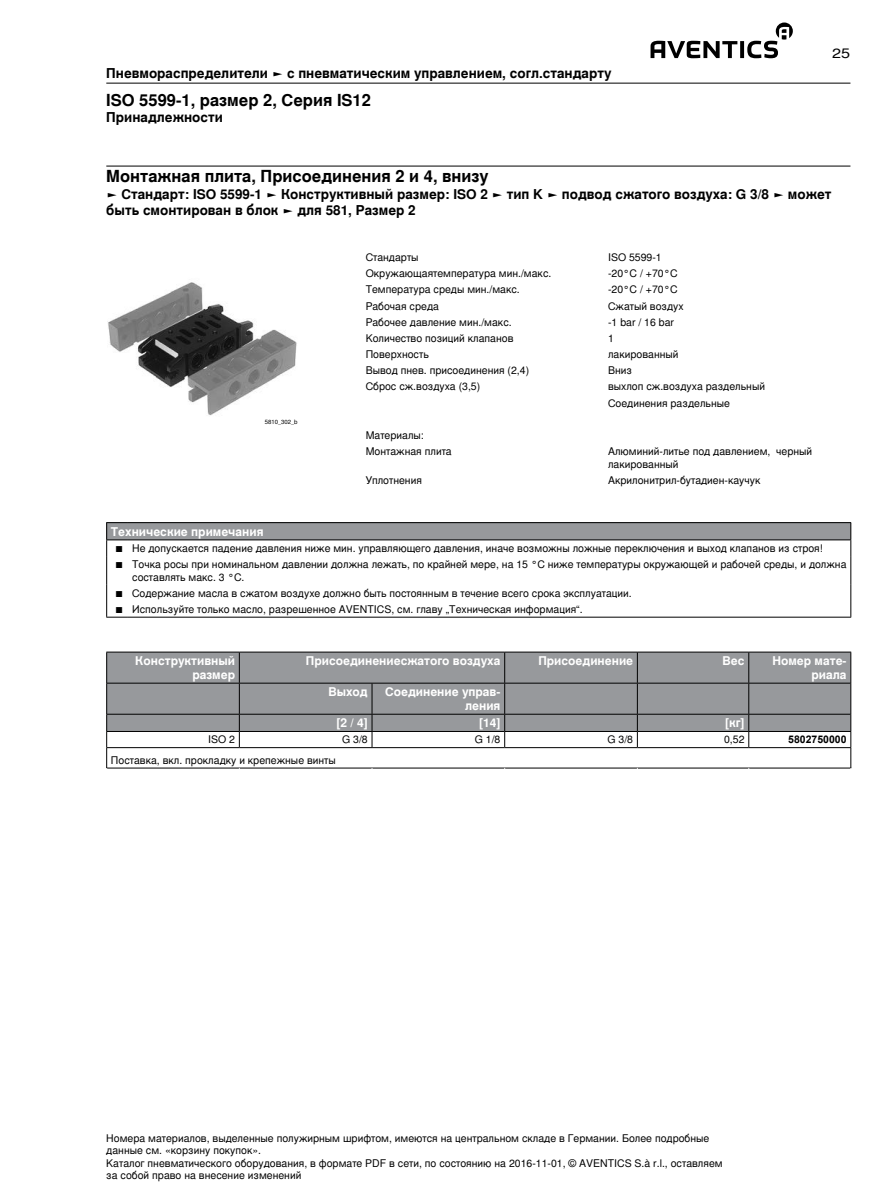
<style>
.page{position:relative;width:893px;height:1191px;background:#fff}
.page>*{position:absolute;margin:0;border:0;box-sizing:border-box;transform-origin:0 0}
.t1{font:700 16.5px "Nimbus Sans Global";color:#000}
.t2{font:700 13.5px/16.5px "Nimbus Sans Global";color:#000}
.t3{font:13.5px "Nimbus Sans Global";color:#000;scale:1.2 1}
.t4{font:700 12px/13.8px "Nimbus Sans Global";color:#fff;text-align:right}
.t5{font:10.5px/12.6px "Nimbus Sans Global";color:#000}
.t6{font:700 10.5px "Arial";color:#000}
.t7{font:6px "Nimbus Sans Global";color:#000}
</style>
<div class="page">
<svg style="left:650px;top:23px;width:143px;height:35px"></svg>
<hr style="left:106px;top:83px;width:744px;height:1px;background:#000">
<hr style="left:106px;top:166px;width:744px;height:1px;background:#000">
<img style="left:107px;top:282px;width:190px;height:134px">
<div style="left:107px;top:522px;width:744px;height:18px;background:#97999c"></div>
<hr style="left:128px;top:522px;width:723px;height:1px;background:#000">
<hr style="left:128px;top:539px;width:723px;height:1px;background:#000">
<svg style="left:850px;top:523px;width:1px;height:94px"></svg>
<svg style="left:106px;top:522px;width:22px;height:96px"></svg>
<hr style="left:128px;top:617px;width:723px;height:1px;background:#000">
<div style="left:107px;top:652px;width:743px;height:79px;background:#97999c"></div>
<hr style="left:106px;top:651px;width:133px;height:1px;background:#000">
<hr style="left:106px;top:652px;width:1px;height:31px;background:#000">
<hr style="left:239px;top:651px;width:133px;height:1px;background:#000">
<hr style="left:372px;top:651px;width:133px;height:1px;background:#000">
<hr style="left:505px;top:651px;width:132px;height:1px;background:#000">
<hr style="left:637px;top:651px;width:112px;height:1px;background:#000">
<hr style="left:749px;top:651px;width:102px;height:1px;background:#000">
<hr style="left:850px;top:652px;width:1px;height:31px;background:#000">
<hr style="left:106px;top:683px;width:1px;height:31px;background:#000">
<hr style="left:850px;top:683px;width:1px;height:31px;background:#000">
<hr style="left:106px;top:731px;width:133px;height:1px;background:#000">
<hr style="left:239px;top:731px;width:133px;height:1px;background:#000">
<hr style="left:372px;top:731px;width:133px;height:1px;background:#000">
<hr style="left:505px;top:731px;width:132px;height:1px;background:#000">
<hr style="left:637px;top:731px;width:112px;height:1px;background:#000">
<hr style="left:749px;top:731px;width:102px;height:1px;background:#000">
<hr style="left:106px;top:747px;width:133px;height:1px;background:#000">
<hr style="left:239px;top:747px;width:133px;height:1px;background:#000">
<hr style="left:372px;top:747px;width:133px;height:1px;background:#000">
<hr style="left:505px;top:747px;width:132px;height:1px;background:#000">
<hr style="left:637px;top:747px;width:112px;height:1px;background:#000">
<hr style="left:749px;top:747px;width:102px;height:1px;background:#000">
<hr style="left:239px;top:652px;width:1px;height:31px;background:#000">
<hr style="left:504px;top:652px;width:1px;height:31px;background:#000">
<hr style="left:637px;top:652px;width:1px;height:31px;background:#000">
<hr style="left:748px;top:652px;width:1px;height:31px;background:#000">
<hr style="left:107px;top:683px;width:132px;height:1px;background:#000">
<hr style="left:239px;top:683px;width:133px;height:1px;background:#000">
<hr style="left:239px;top:683px;width:1px;height:31px;background:#000">
<hr style="left:372px;top:683px;width:133px;height:1px;background:#000">
<hr style="left:372px;top:683px;width:1px;height:31px;background:#000">
<hr style="left:505px;top:683px;width:132px;height:1px;background:#000">
<hr style="left:504px;top:683px;width:1px;height:31px;background:#000">
<hr style="left:637px;top:683px;width:112px;height:1px;background:#000">
<hr style="left:637px;top:683px;width:1px;height:31px;background:#000">
<hr style="left:749px;top:683px;width:101px;height:1px;background:#000">
<hr style="left:748px;top:683px;width:1px;height:31px;background:#000">
<hr style="left:107px;top:714px;width:132px;height:1px;background:#000">
<hr style="left:239px;top:714px;width:133px;height:1px;background:#000">
<svg style="left:239px;top:714px;width:1px;height:33px"></svg>
<hr style="left:372px;top:714px;width:133px;height:1px;background:#000">
<svg style="left:372px;top:714px;width:1px;height:33px"></svg>
<hr style="left:505px;top:714px;width:132px;height:1px;background:#000">
<svg style="left:504px;top:714px;width:1px;height:33px"></svg>
<hr style="left:637px;top:714px;width:112px;height:1px;background:#000">
<svg style="left:637px;top:714px;width:1px;height:33px"></svg>
<hr style="left:749px;top:714px;width:101px;height:1px;background:#000">
<svg style="left:748px;top:714px;width:1px;height:33px"></svg>
<hr style="left:106px;top:768px;width:133px;height:1px;background:#000">
<hr style="left:239px;top:768px;width:133px;height:1px;background:#000">
<hr style="left:372px;top:768px;width:133px;height:1px;background:#000">
<hr style="left:505px;top:768px;width:132px;height:1px;background:#000">
<hr style="left:637px;top:768px;width:112px;height:1px;background:#000">
<hr style="left:749px;top:768px;width:102px;height:1px;background:#000">
<svg style="left:106px;top:714px;width:1px;height:55px"></svg>
<svg style="left:850px;top:714px;width:1px;height:55px"></svg>
<p class="t2" style="left:106px;top:65px;width:507px">Пневмораспределители ► с пневматическим управлением, согл.стандарту</p>
<h1 class="t1" style="left:106px;top:87px;width:266px">ISO 5599-1, размер 2, Серия IS12</h1>
<p class="t2" style="left:106px;top:109px;width:118px">Принадлежности</p>
<p class="t3" style="left:832px;top:43px;width:17px">25</p>
<h1 class="t1" style="left:106px;top:164px;width:384px">Монтажная плита, Присоединения 2 и 4, внизу</h1>
<p class="t2" style="left:106px;top:185px;width:727px">► Стандарт: ISO 5599-1 ► Конструктивный размер: ISO 2 ► тип K ► подвод сжатого воздуха: G 3/8 ► может быть смонтирован в блок ► для 581, Размер 2</p>
<p class="t7" style="left:265px;top:417px;width:34px">5810_302_b</p>
<p class="t5" style="left:366px;top:251px;width:54px">Стандарты</p>
<p class="t5" style="left:608px;top:251px;width:55px">ISO 5599-1</p>
<p class="t5" style="left:366px;top:267px;width:187px">Окружающаятемпература мин./макс.</p>
<p class="t5" style="left:608px;top:267px;width:71px">-20°C / +70°C</p>
<p class="t5" style="left:366px;top:283px;width:156px">Температура среды мин./макс.</p>
<p class="t5" style="left:608px;top:283px;width:71px">-20°C / +70°C</p>
<p class="t5" style="left:366px;top:299px;width:75px">Рабочая среда</p>
<p class="t5" style="left:608px;top:299px;width:77px">Сжатый воздух</p>
<p class="t5" style="left:366px;top:315px;width:148px">Рабочее давление мин./макс.</p>
<p class="t5" style="left:608px;top:315px;width:67px">-1 bar / 16 bar</p>
<p class="t5" style="left:366px;top:331px;width:149px">Количество позиций клапанов</p>
<p class="t5" style="left:608px;top:331px;width:7px">1</p>
<p class="t5" style="left:366px;top:347px;width:65px">Поверхность</p>
<p class="t5" style="left:608px;top:347px;width:72px">лакированный</p>
<p class="t5" style="left:366px;top:364px;width:165px">Вывод пнев. присоединения (2,4)</p>
<p class="t5" style="left:608px;top:364px;width:26px">Вниз</p>
<p class="t5" style="left:366px;top:380px;width:116px">Сброс сж.воздуха (3,5)</p>
<p class="t5" style="left:608px;top:378px;width:158px;line-height:16.2px">выхлоп сж.воздуха раздельный<br>Соединения раздельные</p>
<p class="t5" style="left:366px;top:426px;width:88px;line-height:16.2px">Материалы:<br>Монтажная плита</p>
<p class="t5" style="left:608px;top:444px;width:206px">Алюминий-литье под давлением, черный лакированный</p>
<p class="t5" style="left:366px;top:473px;width:58px">Уплотнения</p>
<p class="t5" style="left:608px;top:473px;width:154px">Акрилонитрил-бутадиен-каучук</p>
<p class="t4" style="left:111px;top:524px;width:154px">Технические примечания</p>
<p class="t5" style="left:115px;top:541px;width:709px">■ Не допускается падение давления ниже мин. управляющего давления, иначе возможны ложные переключения и выход клапанов из строя!</p>
<p class="t5" style="left:132px;top:557px;width:716px;text-indent:-17px">■ Точка росы при номинальном давлении должна лежать, по крайней мере, на 15 °C ниже температуры окружающей и рабочей среды, и должна составлять макс. 3 °C.</p>
<p class="t5" style="left:115px;top:586px;width:518px">■ Содержание масла в сжатом воздухе должно быть постоянным в течение всего срока эксплуатации.</p>
<p class="t5" style="left:115px;top:602px;width:469px">■ Используйте только масло, разрешенное AVENTICS, см. главу „Техническая информация“.</p>
<p class="t4" style="left:135px;top:653px;width:101px">Конструктивный размер</p>
<p class="t4" style="left:306px;top:653px;width:196px">Присоединениесжатого воздуха</p>
<p class="t4" style="left:538px;top:653px;width:96px">Присоединение</p>
<p class="t4" style="left:722px;top:653px;width:24px">Вес</p>
<p class="t4" style="left:772px;top:653px;width:76px">Номер мате&shy;риала</p>
<p class="t4" style="left:328px;top:685px;width:41px">Выход</p>
<p class="t4" style="left:385px;top:685px;width:117px">Соединение управ&shy;ления</p>
<p class="t4" style="left:336px;top:716px;width:33px">[2 / 4]</p>
<p class="t4" style="left:479px;top:716px;width:23px">[14]</p>
<p class="t4" style="left:725px;top:716px;width:21px">[кг]</p>
<p class="t5" style="left:208px;top:733px;width:28px">ISO 2</p>
<p class="t5" style="left:342px;top:733px;width:27px">G 3/8</p>
<p class="t5" style="left:475px;top:733px;width:27px">G 1/8</p>
<p class="t5" style="left:607px;top:733px;width:27px">G 3/8</p>
<p class="t5" style="left:724px;top:733px;width:22px">0,52</p>
<p class="t6" style="left:788px;top:732px;width:60px">5802750000</p>
<p class="t5" style="left:111px;top:753px;width:226px">Поставка, вкл. прокладку и крепежные винты</p>
<p class="t5" style="left:106px;top:1131px;width:618px">Номера материалов, выделенные полужирным шрифтом, имеются на центральном складе в Германии. Более подробные данные см. «корзину покупок».<br>Каталог пневматического оборудования, в формате PDF в сети, по состоянию на 2016-11-01, © AVENTICS S.à r.l., оставляем за собой право на внесение изменений</p>
</div>
